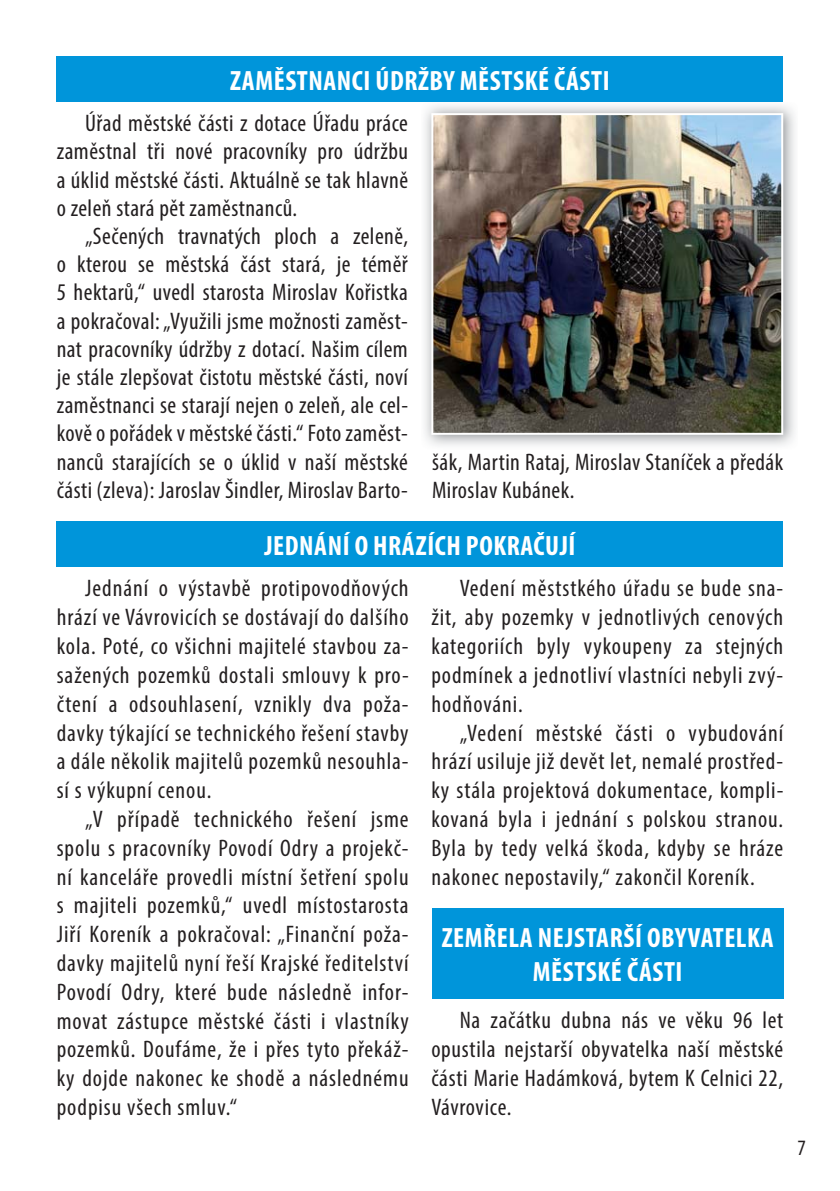
<style>
.page{position:relative;width:840px;height:1191px;background:#fff}
.page>*{position:absolute;margin:0;border:0;box-sizing:border-box;transform-origin:0 0}
.t1{font:700 condensed 28px/33.6px "Myriad Pro";letter-spacing:.02em;color:#fff;text-align:center}
.t2{font:condensed 24px/28.8px "Myriad Pro";letter-spacing:.03em;color:#231f20;text-align:justify}
.t3{font:condensed 22px "Myriad Pro";color:#231f20}
</style>
<div class="page">
<div style="left:57px;top:57px;width:725px;height:45px;background:#0095da"></div>
<img style="left:424px;top:105px;width:371px;height:341px">
<img style="left:431px;top:113px;width:351px;height:322px">
<div style="left:57px;top:522px;width:725px;height:45px;background:#0095da"></div>
<div style="left:432px;top:908px;width:350px;height:90px;background:#0095da"></div>
<p class="t1" style="left:230px;top:63px;width:381px">ZAMĚSTNANCI ÚDRŽBY MĚSTSKÉ ČÁSTI</p>
<p class="t2" style="left:57px;top:111px;width:352px;line-height:28.2px;text-indent:28px">Úřad městské části z dotace Úřadu práce zaměstnal tři nové pracovníky pro údržbu a úklid městské části. Aktuálně se tak hlavně o zeleň stará pět zaměstnanců.</p>
<p class="t2" style="left:57px;top:224px;width:352px;line-height:28.2px;text-indent:28px">„Sečených travnatých ploch a zeleně, o kterou se městská část stará, je téměř 5 hektarů,“ uvedl starosta Miroslav Kořistka a pokračoval: „Využili jsme možnosti zaměst&shy;nat pracovníky údržby z dotací. Našim cílem je stále zlepšovat čistotu městské části, noví zaměstnanci se starají nejen o zeleň, ale cel&shy;kově o pořádek v městské části.“ Foto zaměst&shy;nanců starajících se o úklid v naší městské části (zleva): Jaroslav Šindler, Miroslav Barto-</p>
<p class="t2" style="left:432px;top:450px;width:352px;line-height:28.2px">šák, Martin Rataj, Miroslav Staníček a předák<br>Miroslav Kubánek.</p>
<p class="t1" style="left:264px;top:528px;width:312px">JEDNÁNÍ O HRÁZÍCH POKRAČUJÍ</p>
<p class="t2" style="left:431px;top:576px;width:353px;text-indent:28px">Vedení měststkého úřadu se bude sna&shy;žit, aby pozemky v jednotlivých cenových kategoriích byly vykoupeny za stejných podmínek a jednotliví vlastníci nebyli zvý&shy;hodňováni.</p>
<p class="t2" style="left:431px;top:720px;width:353px;text-indent:28px">„Vedení městské části o vybudování hrází usiluje již devět let, nemalé prostřed&shy;ky stála projektová dokumentace, kompli&shy;kovaná byla i jednání s polskou stranou.<br>Byla by tedy velká škoda, kdyby se hráze nakonec nepostavily,“ zakončil Koreník.</p>
<p class="t2" style="left:57px;top:576px;width:353px;text-indent:28px">Jednání o výstavbě protipovodňových hrází ve Vávrovicích se dostávají do dalšího kola. Poté, co všichni majitelé stavbou za&shy;sažených pozemků dostali smlouvy k pro&shy;čtení a odsouhlasení, vznikly dva poža&shy;davky týkající se technického řešení stavby a dále několik majitelů pozemků nesouhla&shy;sí s výkupní cenou.</p>
<p class="t2" style="left:57px;top:807px;width:353px;text-indent:28px">„V případě technického řešení jsme spolu s pracovníky Povodí Odry a projekč&shy;ní kanceláře provedli místní šetření spolu s majiteli pozemků,“ uvedl místostarosta Jiří Koreník a pokračoval: „Finanční poža&shy;davky majitelů nyní řeší Krajské ředitelství Povodí Odry, které bude následně infor&shy;movat zástupce městské části i vlastníky pozemků. Doufáme, že i přes tyto překáž&shy;ky dojde nakonec ke shodě a následnému podpisu všech smluv.“</p>
<p class="t1" style="left:441px;top:920px;width:333px">ZEMŘELA NEJSTARŠÍ OBYVATELKA<br>MĚSTSKÉ ČÁSTI</p>
<p class="t2" style="left:431px;top:1008px;width:353px;text-indent:28px">Na začátku dubna nás ve věku 96 let opustila nejstarší obyvatelka naší městské části Marie Hadámková, bytem K Celnici 22, Vávrovice.</p>
<p class="t3" style="left:797px;top:1139px;width:10px">7</p>
</div>
